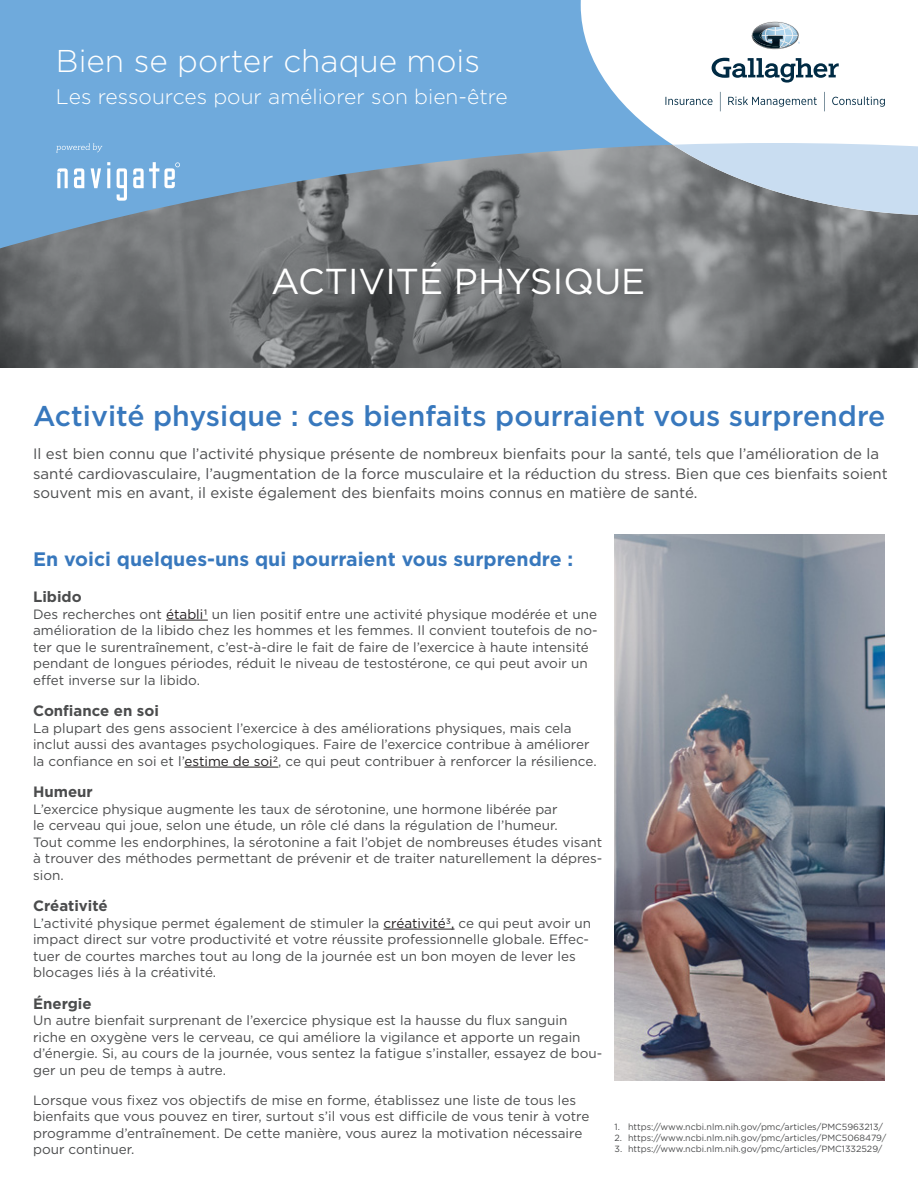
<style>
.page{position:relative;width:918px;height:1188px;background:#fff}
.page>*{position:absolute;margin:0;border:0;box-sizing:border-box;transform-origin:0 0}
.Main_Header{font:36px "Gotham";color:#fff}
.t1{font:300 31.5px "Gotham";color:#fff}
.Sub-Headers{font:500 28.5px "Gotham";color:#3878bd}
.t2{font:300 21px "Gotham";color:#fff}
.Blue_Small_Header{font:700 19.5px "Gotham";color:#3878bd}
.Intro_paragraph_body{font:15px/19.5px "Gotham";color:#4b4c4d}
.Header_for_body_copy{font:700 15px "Gotham";color:#4b4c4d}
.body_copy{font:13.5px/16.5px "Gotham";color:#4b4c4d}
.t3{font:9px "Gotham";color:#4b4c4d}
.s1{color:#231f20}
</style>
<div class="page">
<svg style="left:0;top:252px;width:918px;height:115px;background:#67696b"></svg>
<div style="left:267px;top:257px;width:385px;height:47px;background:#231f20;opacity:.15"></div>
<svg style="left:0;top:0;width:918px;height:252px;background:#729bbe"></svg>
<svg style="left:581px;top:0;width:337px;height:215px"></svg>
<svg style="left:673px;top:143px;width:245px;height:72px;background:#b0becb"></svg>
<svg style="left:74px;top:168px;width:10px;height:20px"></svg>
<svg style="left:117px;top:168px;width:10px;height:33px"></svg>
<svg style="left:91px;top:168px;width:10px;height:20px"></svg>
<hr style="left:107px;top:168px;width:3px;height:20px;background:#fff">
<svg style="left:57px;top:168px;width:11px;height:20px"></svg>
<svg style="left:133px;top:162px;width:47px;height:26px"></svg>
<svg style="left:56px;top:143px;width:46px;height:9px"></svg>
<svg style="left:712px;top:58px;width:127px;height:25px"></svg>
<svg style="left:665px;top:97px;width:48px;height:8px"></svg>
<svg style="left:728px;top:97px;width:89px;height:10px"></svg>
<svg style="left:832px;top:97px;width:53px;height:10px"></svg>
<svg style="left:824px;top:92px;width:1px;height:19px"></svg>
<svg style="left:720px;top:92px;width:1px;height:19px"></svg>
<img style="left:752px;top:21px;width:23px;height:1px">
<svg style="left:752px;top:22px;width:48px;height:27px"></svg>
<hr style="left:166px;top:620px;width:42px;height:1px;background:#231f20">
<hr style="left:184px;top:767px;width:94px;height:1px;background:#231f20">
<hr style="left:383px;top:929px;width:72px;height:1px;background:#231f20">
<img style="left:615px;top:534px;width:269px;height:547px">
<p class="t1" style="left:56px;top:41px;width:426px">Bien se porter chaque mois</p>
<p class="t2" style="left:56px;top:83px;width:453px">Les ressources pour améliorer son bien-être</p>
<p class="Main_Header" style="left:271px;top:259px;width:376px">ACTIVITÉ PHYSIQUE</p>
<p class="Sub-Headers" style="left:33px;top:397px;width:854px">Activité physique : ces bienfaits pourraient vous surprendre</p>
<p class="Intro_paragraph_body" style="left:33px;top:444px;width:856px">Il est bien connu que l’activité physique présente de nombreux bienfaits pour la santé, tels que l’amélioration de la santé cardiovasculaire, l’augmentation de la force musculaire et la réduction du stress. Bien que ces bienfaits soient souvent mis en avant, il existe également des bienfaits moins connus en matière de santé.</p>
<p class="Blue_Small_Header" style="left:33px;top:546px;width:542px">En voici quelques-uns qui pourraient vous surprendre :</p>
<p class="Header_for_body_copy" style="left:33px;top:587px;width:50px">Libido</p>
<p class="body_copy" style="left:33px;top:605px;width:566px">Des recherches ont <span class="s1">établi1</span> un lien positif entre une activité physique modérée et une amélioration de la libido chez les hommes et les femmes. Il convient toutefois de no&shy;ter que le surentraînement, c’est-à-dire le fait de faire de l’exercice à haute intensité pendant de longues périodes, réduit le niveau de testostérone, ce qui peut avoir un effet inverse sur la libido.</p>
<p class="Header_for_body_copy" style="left:33px;top:701px;width:127px">Confiance en soi</p>
<p class="body_copy" style="left:33px;top:719px;width:565px">La plupart des gens associent l’exercice à des améliorations physiques, mais cela inclut aussi des avantages psychologiques. Faire de l’exercice contribue à améliorer la confiance en soi et l’<span class="s1">estime de soi2</span>, ce qui peut contribuer à renforcer la résilience.</p>
<p class="Header_for_body_copy" style="left:33px;top:782px;width:61px">Humeur</p>
<p class="body_copy" style="left:33px;top:800px;width:571px">L’exercice physique augmente les taux de sérotonine, une hormone libérée par<br>le cerveau qui joue, selon une étude, un rôle clé dans la régulation de l’humeur.<br>Tout comme les endorphines, la sérotonine a fait l’objet de nombreuses études visant à trouver des méthodes permettant de prévenir et de traiter naturellement la dépres&shy;sion.</p>
<p class="Header_for_body_copy" style="left:33px;top:896px;width:76px">Créativité</p>
<p class="body_copy" style="left:33px;top:914px;width:560px">L’activité physique permet également de stimuler la <span class="s1">créativité3,</span> ce qui peut avoir un impact direct sur votre productivité et votre réussite professionnelle globale. Effec&shy;tuer de courtes marches tout au long de la journée est un bon moyen de lever les blocages liés à la créativité.</p>
<p class="Header_for_body_copy" style="left:33px;top:993px;width:60px">Énergie</p>
<p class="body_copy" style="left:33px;top:1012px;width:571px">Un autre bienfait surprenant de l’exercice physique est la hausse du flux sanguin riche en oxygène vers le cerveau, ce qui améliore la vigilance et apporte un regain d’énergie. Si, au cours de la journée, vous sentez la fatigue s’installer, essayez de bou&shy;ger un peu de temps à autre.</p>
<p class="body_copy" style="left:33px;top:1091px;width:558px">Lorsque vous fixez vos objectifs de mise en forme, établissez une liste de tous les bienfaits que vous pouvez en tirer, surtout s’il vous est difficile de vous tenir à votre programme d’entraînement. De cette manière, vous aurez la motivation nécessaire pour continuer.</p>
<p class="t3" style="left:615px;top:1121px;width:270px">1. https://www.ncbi.nlm.nih.gov/pmc/articles/PMC5963213/</p>
<p class="t3" style="left:615px;top:1132px;width:273px">2. https://www.ncbi.nlm.nih.gov/pmc/articles/PMC5068479/</p>
<p class="t3" style="left:615px;top:1143px;width:269px">3. https://www.ncbi.nlm.nih.gov/pmc/articles/PMC1332529/</p>
</div>
